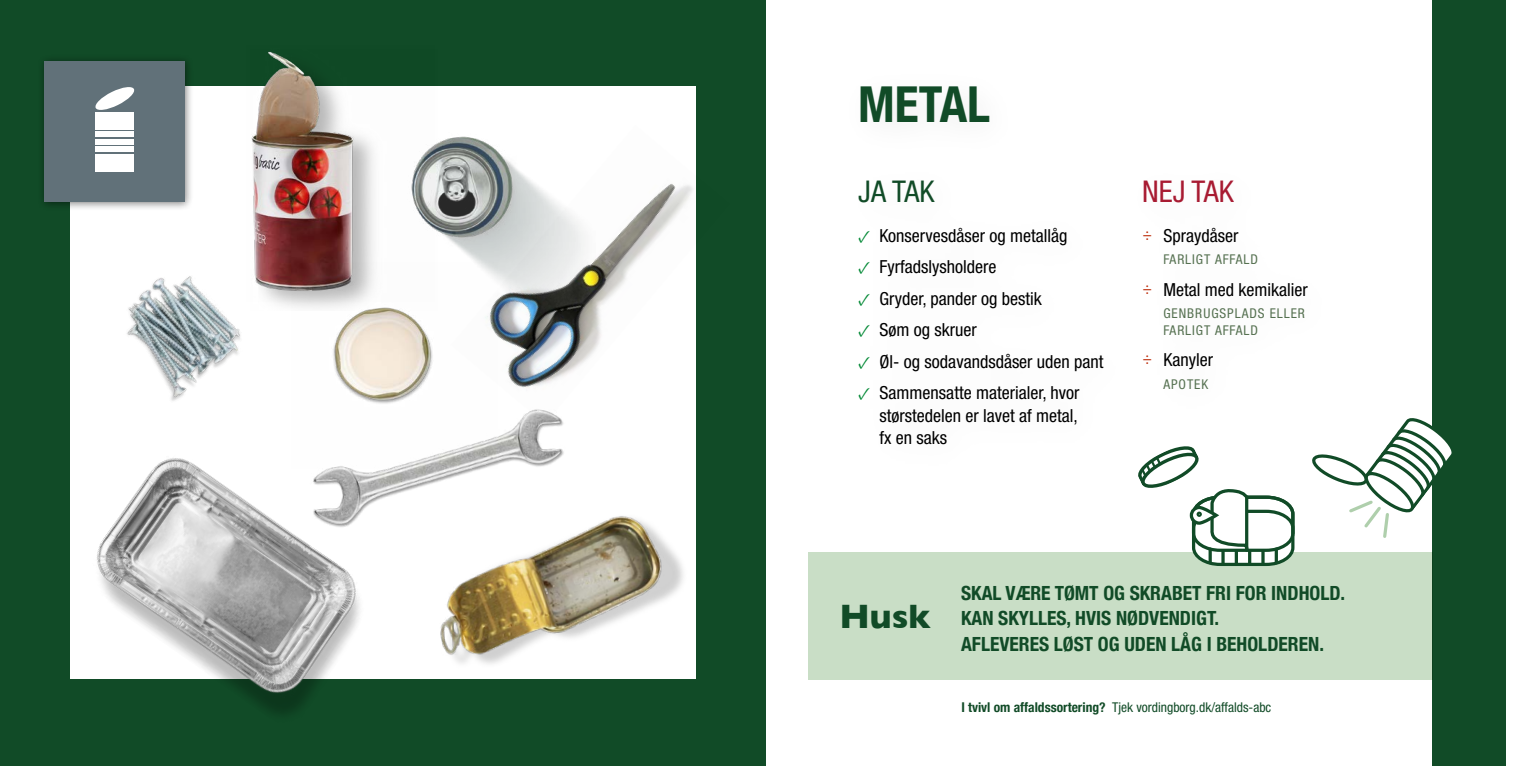
<style>
.page{position:relative;width:1531px;height:766px;background:#fff}
.page>*{position:absolute;margin:0;border:0;box-sizing:border-box;transform-origin:0 0}
.t1{font:700 condensed 49.5px "Helvetica Neue";color:#114b27}
.H1_Husk{font:700 34.5px "Gill Sans";color:#114b27}
.P_Ja_tak_nej_tak{font:condensed 30px "Helvetica Neue LT Std";color:#a81b32}
.P_Ja_tak_nej_tak-2{font:condensed 30px "Helvetica Neue LT Std";color:#114b27}
.H2_efter_husk{font:700 condensed 19.5px "Helvetica Neue";color:#114b27}
.t2{font:condensed 18px/22.5px "Helvetica Neue LT Std";color:#000;text-align:justify}
.Brød_lille_i_bund_og_bagside{font:condensed 13.5px "Helvetica Neue LT Std";color:#114b27}
.t3{font:condensed 13.5px/16.5px "Helvetica Neue LT Std";letter-spacing:.07em;color:#567151}
.s1{font-family:"Minion Pro";font-stretch:normal;color:#008834}
.s2{font-family:"Montserrat";font-stretch:normal;color:#bd2d0a}
.s3{font-family:"Helvetica Neue";font-weight:700}
</style>
<div class="page">
<div style="left:0;top:0;width:765px;height:765px;background:#114b27"></div>
<div style="left:70px;top:87px;width:625px;height:592px;background:#fff"></div>
<div style="left:38px;top:54px;width:156px;height:157px;background:#000;opacity:.5"></div>
<div style="left:45px;top:61px;width:140px;height:140px;background:#617179"></div>
<svg style="left:95px;top:87px;width:40px;height:23px"></svg>
<div style="left:95px;top:146px;width:39px;height:6px;background:#fff"></div>
<div style="left:95px;top:154px;width:39px;height:17px;background:#fff"></div>
<div style="left:95px;top:139px;width:39px;height:5px;background:#fff"></div>
<div style="left:95px;top:112px;width:39px;height:18px;background:#fff"></div>
<div style="left:95px;top:132px;width:39px;height:5px;background:#fff"></div>
<div style="left:1432px;top:0;width:73px;height:765px;background:#114b27"></div>
<div style="left:808px;top:552px;width:624px;height:127px;background:#c9dec6"></div>
<svg style="left:1312px;top:418px;width:140px;height:120px"></svg>
<svg style="left:1138px;top:446px;width:156px;height:120px"></svg>
<img style="left:437px;top:138px;width:14px;height:103px">
<img style="left:451px;top:125px;width:245px;height:299px">
<img style="left:440px;top:446px;width:256px;height:233px">
<img style="left:97px;top:458px;width:263px;height:256px">
<img style="left:291px;top:263px;width:206px;height:205px">
<img style="left:247px;top:51px;width:187px;height:250px">
<img style="left:127px;top:249px;width:131px;height:152px">
<img style="left:292px;top:375px;width:280px;height:217px">
<h1 class="t1" style="left:858px;top:63px;width:133px">METAL</h1>
<p class="P_Ja_tak_nej_tak-2" style="left:858px;top:174px;width:78px">JA TAK</p>
<p class="t2" style="left:858px;top:224px;width:211px"><span class="s1">✓</span> Konservesdåser og metallåg</p>
<p class="t2" style="left:858px;top:255px;width:140px"><span class="s1">✓</span> Fyrfadslysholdere</p>
<p class="t2" style="left:858px;top:287px;width:185px"><span class="s1">✓</span> Gryder, pander og bestik</p>
<p class="t2" style="left:858px;top:318px;width:120px"><span class="s1">✓</span> Søm og skruer</p>
<p class="t2" style="left:858px;top:350px;width:247px"><span class="s1">✓</span> Øl- og sodavandsdåser uden pant</p>
<p class="t2" style="left:879px;top:381px;width:201px;text-indent:-21px"><span class="s1">✓</span> Sammensatte materialer, hvor størstedelen er lavet af metal, fx en saks</p>
<p class="P_Ja_tak_nej_tak" style="left:1142px;top:174px;width:93px">NEJ TAK</p>
<p class="t2" style="left:1142px;top:224px;width:98px"><span class="s2">÷</span> Spraydåser</p>
<p class="t3" style="left:1163px;top:251px;width:96px">FARLIGT AFFALD</p>
<p class="t2" style="left:1142px;top:278px;width:167px"><span class="s2">÷</span> Metal med kemikalier</p>
<p class="t3" style="left:1163px;top:305px;width:143px">GENBRUGSPLADS ELLER<br>FARLIGT AFFALD</p>
<p class="t2" style="left:1142px;top:348px;width:73px"><span class="s2">÷</span> Kanyler</p>
<p class="t3" style="left:1163px;top:375px;width:46px">APOTEK</p>
<h1 class="H1_Husk" style="left:839px;top:589px;width:93px">Husk</h1>
<h2 class="H2_efter_husk" style="left:961px;top:576px;width:386px">SKAL VÆRE TØMT OG SKRABET FRI FOR INDHOLD.</h2>
<h2 class="H2_efter_husk" style="left:961px;top:602px;width:260px">KAN SKYLLES, HVIS NØDVENDIGT.</h2>
<h2 class="H2_efter_husk" style="left:961px;top:627px;width:364px">AFLEVERES LØST OG UDEN LÅG I BEHOLDEREN.</h2>
<p class="Brød_lille_i_bund_og_bagside" style="left:961px;top:699px;width:311px"><span class="s3">I tvivl om affaldssortering?</span> Tjek vordingborg.dk/affalds-abc</p>
</div>
